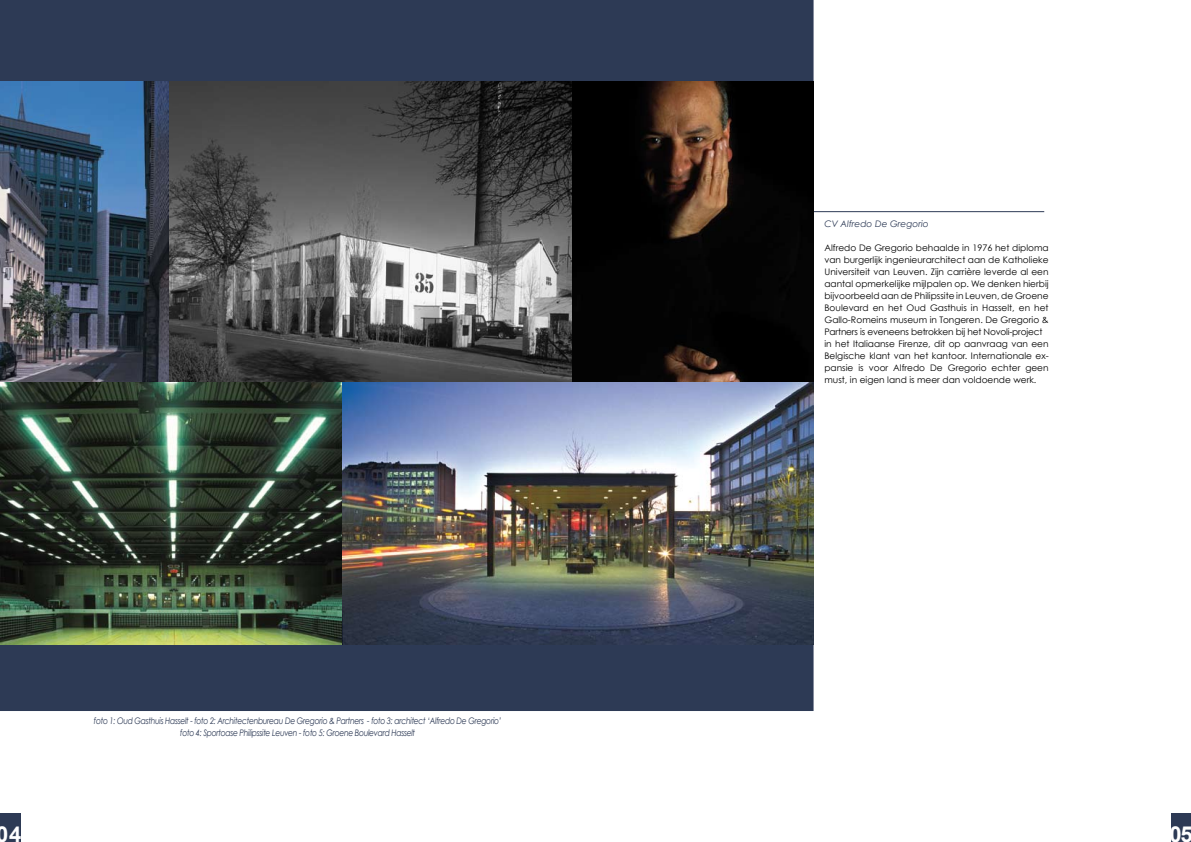
<style>
.page{position:relative;width:1191px;height:842px;background:#fff}
.page>*{position:absolute;margin:0;border:0;box-sizing:border-box;transform-origin:0 0}
.t1{font:700 22px "Arial";color:#fff}
.t2{font:9px/12px "Century Gothic";color:#000}
.t3{font:italic 9px/12px "Century Gothic";letter-spacing:-.04em;color:#2d3a55;text-align:center;scale:.85 1}
.t4{font:italic 9px "Century Gothic";color:#2d3a55}
</style>
<div class="page">
<hr style="left:810px;top:211px;width:234px;height:1px;background:#2d3a55">
<div style="left:0;top:0;width:813px;height:711px;background:#2d3a55"></div>
<img style="left:0;top:81px;width:813px;height:301px">
<img style="left:0;top:382px;width:342px;height:262px">
<img style="left:342px;top:382px;width:471px;height:262px">
<div style="left:0;top:813px;width:20px;height:29px;background:#2d3a55"></div>
<div style="left:1170px;top:813px;width:21px;height:29px;background:#2d3a55"></div>
<p class="t3" style="left:94px;top:715px;width:481px">foto 1: Oud Gasthuis Hasselt - foto 2: Architectenbureau De Gregorio &amp; Partners - foto 3: architect ‘Alfredo De Gregorio’ foto 4: Sportoase Philipssite Leuven - foto 5: Groene Boulevard Hasselt</p>
<p class="t4" style="left:824px;top:218px;width:106px">CV Alfredo De Gregorio</p>
<p class="t2" style="left:824px;top:241px;width:226px">Alfredo De Gregorio behaalde in 1976 het diploma van burgerlijk ingenieurarchitect aan de Katholieke Universiteit van Leuven. Zijn carrière leverde al een aantal opmerkelijke mijlpalen op. We denken hierbij bijvoorbeeld aan de Philipssite in Leuven, de Groene Boulevard en het Oud Gasthuis in Hasselt, en het Gallo-Romeins museum in Tongeren. De Gregorio &amp; Partners is eveneens betrokken bij het Novoli-project in het Italiaanse Firenze, dit op aanvraag van een Belgische klant van het kantoor. Internationale ex&shy;pansie is voor Alfredo De Gregorio echter geen must, in eigen land is meer dan voldoende werk.</p>
<h1 class="t1" style="left:-3px;top:820px;width:26px">04</h1>
<h1 class="t1" style="left:1169px;top:820px;width:25px">05</h1>
</div>
